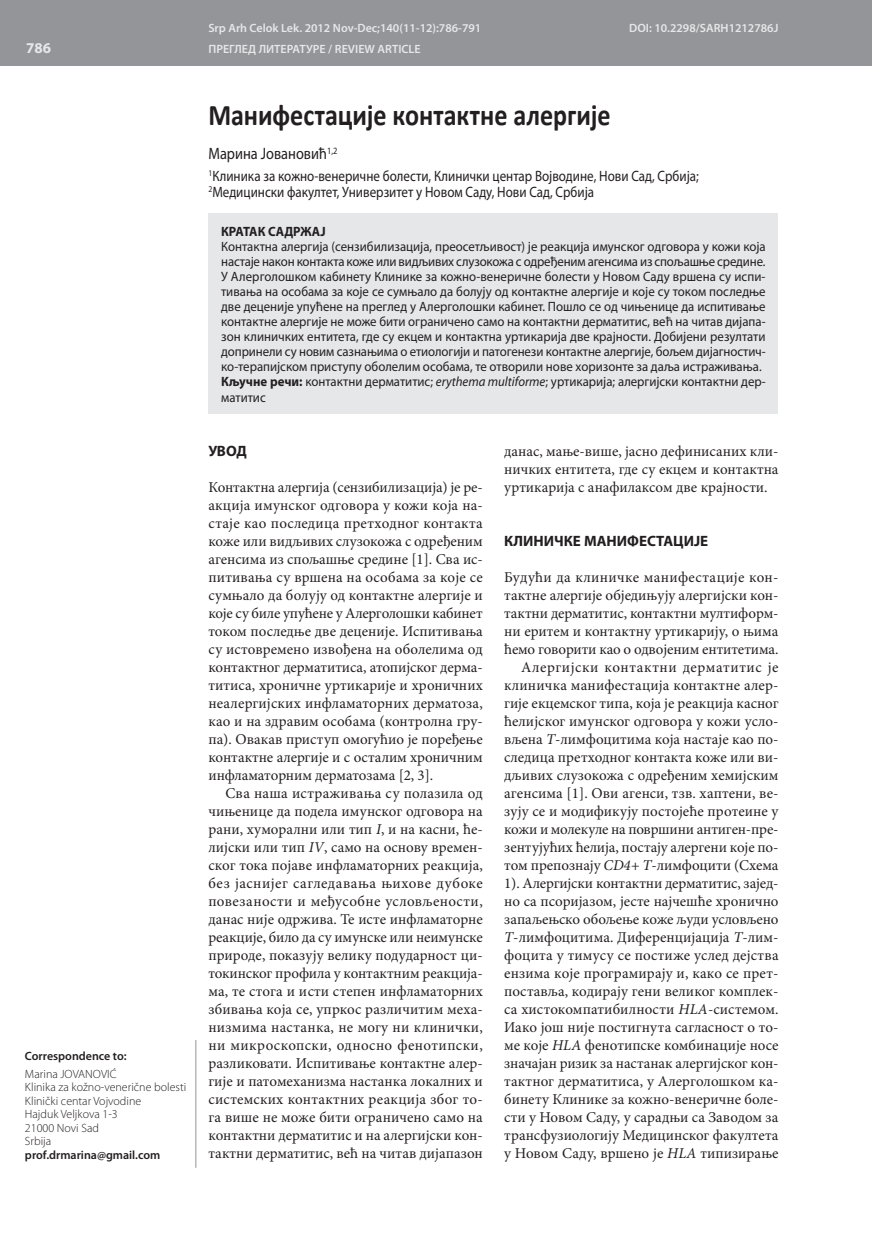
<style>
.page{position:relative;width:872px;height:1234px;background:#fff}
.page>*{position:absolute;margin:0;border:0;box-sizing:border-box;transform-origin:0 0}
.t1{font:700 30px "Calibri";color:#231f20;scale:.87 1}
.t2{font:16.5px "Myriad Pro";color:#231f20;scale:.87 1}
.t3{font:15px/18px "Minion Pro";color:#231f20;text-align:justify}
.t4{font:15px/15.8px "Myriad Pro";color:#231f20;scale:.87 1}
.t5{font:700 15px "Myriad Pro";color:#231f20}
.t6{font:700 15px "Myriad Pro";color:#e6e7e9}
.t7{font:13.5px/15px "Myriad Pro";color:#231f20;scale:.95 1}
.t8{font:700 13.5px "Myriad Pro";color:#231f20;scale:.95 1}
.t9{font:300 12px/13.5px "Myriad Pro";color:#231f20}
.t10{font:600 12px "Myriad Pro";color:#e6e7e9}
.t11{font:600 12px "Myriad Pro";color:#231f20}
.s1{font-weight:700}
.s2{font-style:italic}
</style>
<div class="page">
<div style="left:0;top:0;width:872px;height:66px;background:#939598"></div>
<hr style="left:196px;top:1039px;width:1px;height:128px;background:#939598">
<hr style="left:871px;top:0;width:1px;height:66px;background:#e6e7e9">
<div style="left:208px;top:213px;width:570px;height:201px;background:#e6e7e9"></div>
<p class="t6" style="left:26px;top:38px;width:26px">786</p>
<p class="t11" style="left:25px;top:1047px;width:103px">Correspondence to:</p>
<p class="t9" style="left:25px;top:1066px;width:163px">Marina JOVANOVIĆ<br>Klinika za kožno-venerične bolesti<br>Klinički centar Vojvodine<br>Hajduk Veljkova 1-3<br>21000 Novi Sad<br>Srbija</p>
<p class="t11" style="left:25px;top:1146px;width:137px">prof.drmarina@gmail.com</p>
<p class="t10" style="left:208px;top:20px;width:274px">Srp Arh Celok Lek. 2012 Nov-Dec;140(11-12):786-791</p>
<p class="t10" style="left:629px;top:20px;width:151px">DOI: 10.2298/SARH1212786J</p>
<p class="t10" style="left:208px;top:42px;width:214px">ПРЕГЛЕД ЛИТЕРАТУРЕ / REVIEW ARTICLE</p>
<h1 class="t1" style="left:208px;top:96px;width:464px">Манифестације контактне алергије</h1>
<p class="t2" style="left:208px;top:143px;width:150px">Марина Јовановић<sup>1,2</sup></p>
<p class="t4" style="left:208px;top:168px;width:565px"><sup>1</sup>Клиника за кожно-венеричне болести, Клинички центар Војводине, Нови Сад, Србија;<br><sup>2</sup>Медицински факултет, Универзитет у Новом Саду, Нови Сад, Србија</p>
<p class="t8" style="left:221px;top:223px;width:111px">КРАТАК САДРЖАЈ</p>
<p class="t7" style="left:221px;top:239px;width:575px">Контакт на алер ги ја (сен зи би ли за ци ја, пре о сетљи вост) је ре ак ци ја имун ског од го во ра у ко жи ко ја настаје након контакта коже или видљивих слузокожа с одређеним агенсима из спољашње средине.<br>У Алерголошком кабинету Клинике за кожно-венеричне болести у Новом Саду вршена су испи&shy;тивања на особама за које се сумњало да болују од контактне алергије и које су током послед ње две де це ни је упу ће не на пре глед у Алер го ло шки ка би нет. По шло се од чи ње ни це да ис пи ти ва ње контакт не алер ги је не мо же би ти огра ни че но са мо на кон такт ни дер ма ти тис, већ на чи тав ди ја па&shy;зон клиничких ентитета, где су екцем и контактна уртикарија две крајности. Добијени резултати допринели су новим сазнањима о ети о логији и патогенези контактне алергије, бољем дијагностич&shy;ко-те ра пиј ском при сту пу обо ле лим осо ба ма, те отво ри ли но ве хо ри зон те за да ља ис тра жи ва ња.<br><span class="s1">Кључ не ре чи:</span> контакт ни дер ма ти тис; <span class="s2">erythe ma mul ti for me</span>; ур тика ри ја; алер гиј ски кон такт ни дер&shy;ма титис</p>
<p class="t5" style="left:208px;top:441px;width:40px">УВОД</p>
<p class="t3" style="left:208px;top:478px;width:276px">Контактна алергија (сензибилизација) је ре&shy;акција имунског одговора у кожи која на&shy;стаје као последица претходног контак та коже или видљивих слузокожа с одређеним агенсима из спољашње средине [1]. Сва ис&shy;питивања су вршена на особама за које се сум ња ло да бо лу ју од кон тактне алер ги је и којe су билe упућенe у Алерголошки кабинет током послед ње две де це ни је. Ис пи ти ва ња су истовремено извођена на оболелима од контактног дерматитиса, атопијског дерма&shy;титиса, хроничне уртикарије и хроничних не а лергијских инфламаторних дермато за, као и на здравим особама (контролна гру&shy;па). Овакав приступ омогућио је поређење контактне алергије и с осталим хроничним инфламаторним дерматозама [2, 3].</p>
<p class="t3" style="left:208px;top:784px;width:276px;text-indent:17px">Сва наша истраживања су полазила од чињенице да подела имунског одговора на ра ни, ху морал ни или тип <span class="s2">I</span>, и на ка сни, ће&shy;лиј ски или тип <span class="s2">IV</span>, са мо на осно ву вре мен&shy;ског тока појаве инфламаторних реакција, без јаснијег сагледавања њихове дубо ке повезаности и међусобне условљености, да нас ни је одр жи ва. Те исте ин фламаторне реакције, било да су имунске или не и мунске природе, показују велику подударност ци&shy;токинског профила у контактним ре ак ција&shy;ма, те стога и исти степен инфламаторних збивања која се, упркос различитим меха&shy;низмима настанка, не могу ни клинички, ни микроскопски, односно фенотипски, раз ли кова ти. Ис пи ти вање контактне алер&shy;ги је и па томеха ни зма настан ка ло кал них и системских контактних реакција због то&shy;га ви ше не мо же бити ограни че но са мо на контактни дерматитис и на алергијски кон&shy;такт ни дер ма ти тис, већ на чи тав ди ја пазон</p>
<p class="t3" style="left:504px;top:442px;width:276px">да нас, ма ње-ви ше, ја сно де фи ни са них кли&shy;нич ких ен ти те та, где су ек цем и контактна ур ти ка ри ја с ана филак сом две крајности.</p>
<p class="t5" style="left:504px;top:531px;width:205px">КЛИНИЧКЕ МАНИФЕСТАЦИЈЕ</p>
<p class="t3" style="left:504px;top:568px;width:276px;text-align:right">Будући да клиничке манифестације кон&shy;тактне алер ги је об је ди њу ју алер гиј ски кон&shy;такт ни дерматитис, кон такт ни мултиформ&shy;ни ери тем и контакт ну ур ти ка ри ју, о њи ма ћемо говорити као о одвојеним ентитетима.<br>Алергијски контактни дерматитис је клиничка манифестација контактне алер&shy;ги је ек цем ског ти па, ко ја је ре ак ци ја ка сног ћелијског имунског одговора у кожи усло&shy;вљена <span class="s2">T</span>-лим фо ци ти ма ко ја на ста је као по&shy;сле ди ца прет ходног контакта ко же или ви&shy;дљивих слузокожа с одређеним хемијским агенсима [1]. Ови агенси, тзв. хаптени, ве&shy;зују се и модификују по сто јеће про те и не у кожи и молекуле на површини антиген-пре&shy;зентујућих ћелија, постају алергени које по&shy;том препознају <span class="s2">CD4+-T</span>-лимфоцити (Схема 1). Алергијски контактни дерматитис, зајед&shy;но са псори ја зом, је сте нај че шће хро нич но запаљењско обољење коже људи условљено <span class="s2">T</span>-лимфоцитима. Диференцијација <span class="s2">T</span>-лим&shy;фоцита у тимусу се постиже услед деј ства ензима које програмирају и, како се прет&shy;поставља, кодирају гени великог комплек&shy;са хистокомпатибилности <span class="s2">HLA</span>-систе мом.<br>Иако још није постигнута сагласност о то&shy;ме ко је <span class="s2">HLA</span> фено тип ске ком би на ци је но се значајан ризик за настанак алергијског кон&shy;тактног дерматитиса, у Алерголошком ка&shy;би не ту Кли ни ке за ко жно-ве неричне боле&shy;сти у Но вом Саду, у сарад њи са За во дом за тран сфу зи о ло ги ју Ме ди цин ског факулте та у Новом Саду, вршено је <span class="s2">HLA</span> типизира ње</p>
</div>
